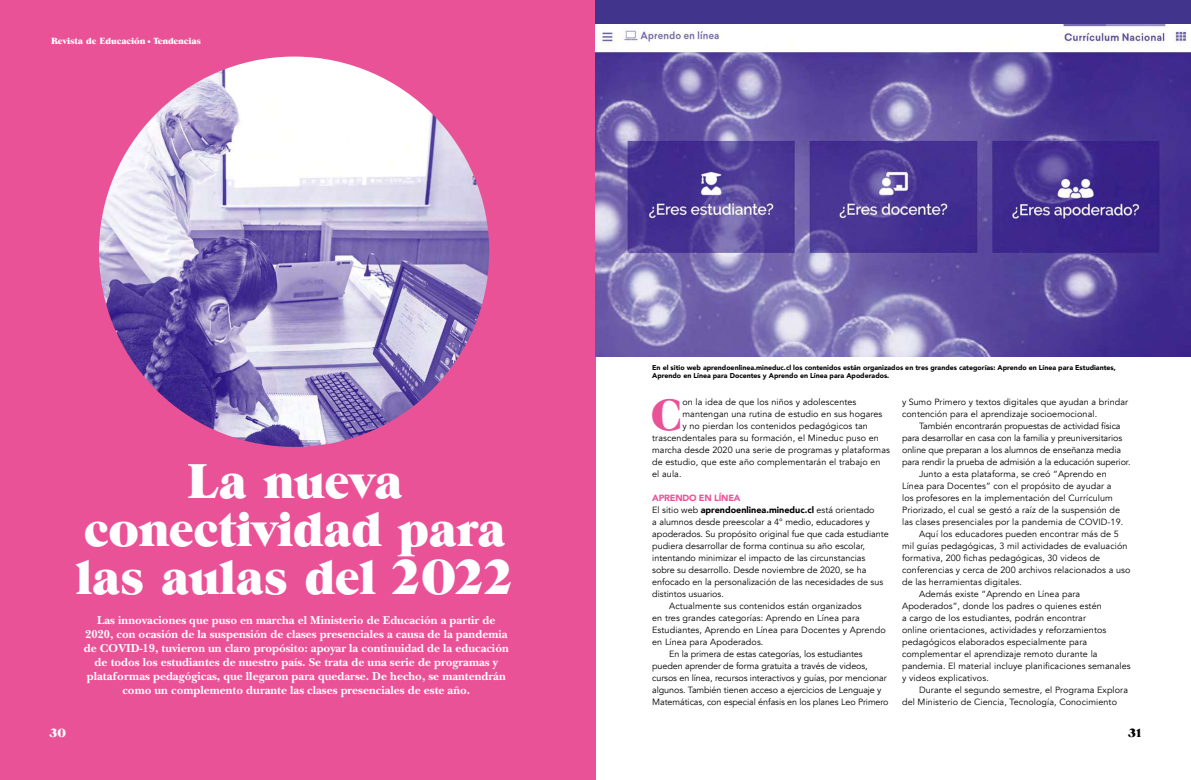
<style>
.page{position:relative;width:1191px;height:780px;background:#fff}
.page>*{position:absolute;margin:0;border:0;box-sizing:border-box;transform-origin:0 0}
.t1{font:49px/48px "Grouch IT Cby BT";letter-spacing:-.015em;color:#fff;text-align:center}
.t2{font:43.8px "Grouch IT Cby BT";color:#ea5297}
.t3{font:700 12px/14px "New Baskerville Std";color:#fff;text-align:center}
.t4{font:12px "Grouch IT Cby BT";color:#fff}
.t5{font:12px "Grouch IT Cby BT";color:#000}
.t6{font:9px/12px "Avenir";letter-spacing:.01em;color:#000}
.t7{font:9px "Avenir";letter-spacing:-.01em;color:#000}
.t8{font:900 9px "Avenir";color:#000}
.t9{font:9px "Grouch IT Cby BT";letter-spacing:-.01em;color:#fff}
.t10{font:900 9px "Avenir";letter-spacing:-.02em;color:#ea5297}
.t11{font:900 7px/8px "Avenir";color:#000}
.s1{font-weight:400}
</style>
<div class="page">
<div style="left:0;top:0;width:595px;height:780px;background:#ea5297"></div>
<img style="left:99px;top:57px;width:390px;height:390px;border-radius:193px">
<div style="left:595px;top:0;width:596px;height:357px;background:#41348c"></div>
<img style="left:595px;top:25px;width:596px;height:332px">
<p class="t9" style="left:51px;top:36px;width:152px">Revista de Educación• Tendencias</p>
<h1 class="t1" style="left:76px;top:456px;width:440px">La nueva conectividad para las aulas del 2022</h1>
<p class="t3" style="left:84px;top:613px;width:426px">Las innovaciones que puso en marcha el Ministerio de Educación a partir de 2020, con ocasión de la suspensión de clases presenciales a causa de la pandemia de COVID-19, tuvieron un claro propósito: apoyar la continuidad de la educación de todos los estudiantes de nuestro país. Se trata de una serie de programas y plataformas pedagógicas, que llegaron para quedarse. De hecho, se mantendrán como un complemento durante las clases presenciales de este año.</p>
<p class="t11" style="left:652px;top:363px;width:465px">En el sitio web aprendoenlinea.mineduc.cl los contenidos están organizados en tres grandes categorías: Aprendo en Línea para Estudiantes,<br>Aprendo en Línea para Docentes y Aprendo en Línea para Apoderados.</p>
<h2 class="t2" style="left:651px;top:388px;width:33px">C</h2>
<p class="t6" style="left:682px;top:396px;width:175px">on la idea de que los niños y adolescentes</p>
<p class="t6" style="left:682px;top:408px;width:201px">mantengan una rutina de estudio en sus hogares</p>
<p class="t6" style="left:682px;top:420px;width:187px">y no pierdan los contenidos pedagógicos tan</p>
<p class="t6" style="left:652px;top:432px;width:228px">trascendentales para su formación, el Mineduc puso en</p>
<p class="t6" style="left:652px;top:444px;width:239px">marcha desde 2020 una serie de programas y plataformas</p>
<p class="t6" style="left:652px;top:456px;width:230px">de estudio, que este año complementarán el trabajo en</p>
<p class="t6" style="left:652px;top:468px;width:31px">el aula.</p>
<p class="t10" style="left:652px;top:490px;width:90px">APRENDO EN LÍNEA</p>
<p class="t8" style="left:652px;top:502px;width:224px"><span class="s1">El sitio web</span> aprendoenlinea.mineduc.cl <span class="s1">está orientado</span></p>
<p class="t6" style="left:652px;top:516px;width:219px">a alumnos desde preescolar a 4° medio, educadores y</p>
<p class="t6" style="left:652px;top:528px;width:238px">apoderados. Su propósito original fue que cada estudiante</p>
<p class="t6" style="left:652px;top:540px;width:214px">pudiera desarrollar de forma continua su año escolar,</p>
<p class="t6" style="left:652px;top:552px;width:215px">intentando minimizar el impacto de las circunstancias</p>
<p class="t6" style="left:652px;top:564px;width:216px">sobre su desarrollo. Desde noviembre de 2020, se ha</p>
<p class="t6" style="left:652px;top:576px;width:232px">enfocado en la personalización de las necesidades de sus</p>
<p class="t6" style="left:652px;top:588px;width:73px">distintos usuarios.</p>
<p class="t6" style="left:669px;top:600px;width:194px">Actualmente sus contenidos están organizados</p>
<p class="t6" style="left:652px;top:612px;width:209px">en tres grandes categorías: Aprendo en Línea para</p>
<p class="t6" style="left:652px;top:624px;width:235px">Estudiantes, Aprendo en Línea para Docentes y Aprendo</p>
<p class="t6" style="left:652px;top:636px;width:113px">en Línea para Apoderados.</p>
<p class="t7" style="left:669px;top:648px;width:195px">En la primera de estas categorías, los estudiantes</p>
<p class="t7" style="left:652px;top:660px;width:217px">pueden aprender de forma gratuita a través de videos,</p>
<p class="t7" style="left:652px;top:672px;width:236px">cursos en línea, recursos interactivos y guías, por mencionar</p>
<p class="t7" style="left:652px;top:684px;width:231px">algunos. También tienen acceso a ejercicios de Lenguaje y</p>
<p class="t7" style="left:652px;top:696px;width:238px">Matemáticas, con especial énfasis en los planes Leo Primero</p>
<p class="t6" style="left:902px;top:396px;width:228px">y Sumo Primero y textos digitales que ayudan a brindar contención para el aprendizaje socioemocional.</p>
<p class="t7" style="left:919px;top:420px;width:203px">También encontrarán propuestas de actividad física</p>
<p class="t7" style="left:902px;top:432px;width:222px">para desarrollar en casa con la familia y preuniversitarios</p>
<p class="t7" style="left:902px;top:444px;width:220px">online que preparan a los alumnos de enseñanza media</p>
<p class="t7" style="left:902px;top:456px;width:230px">para rendir la prueba de admisión a la educación superior.</p>
<p class="t6" style="left:919px;top:468px;width:189px">Junto a esta plataforma, se creó “Aprendo en</p>
<p class="t6" style="left:902px;top:480px;width:211px">Línea para Docentes” con el propósito de ayudar a</p>
<p class="t6" style="left:902px;top:492px;width:212px">los profesores en la implementación del Currículum</p>
<p class="t6" style="left:902px;top:504px;width:220px">Priorizado, el cual se gestó a raíz de la suspensión de</p>
<p class="t6" style="left:902px;top:516px;width:223px">las clases presenciales por la pandemia de COVID-19.</p>
<p class="t6" style="left:919px;top:528px;width:201px">Aquí los educadores pueden encontrar más de 5</p>
<p class="t6" style="left:902px;top:540px;width:227px">mil guías pedagógicas, 3 mil actividades de evaluación</p>
<p class="t6" style="left:902px;top:552px;width:200px">formativa, 200 fichas pedagógicas, 30 videos de</p>
<p class="t6" style="left:902px;top:564px;width:230px">conferencias y cerca de 200 archivos relacionados a uso</p>
<p class="t6" style="left:902px;top:576px;width:121px">de las herramientas digitales.</p>
<p class="t6" style="left:919px;top:588px;width:163px">Además existe “Aprendo en Línea para</p>
<p class="t6" style="left:902px;top:600px;width:201px">Apoderados”, donde los padres o quienes estén</p>
<p class="t6" style="left:902px;top:612px;width:185px">a cargo de los estudiantes, podrán encontrar</p>
<p class="t6" style="left:902px;top:624px;width:206px">online orientaciones, actividades y reforzamientos</p>
<p class="t6" style="left:902px;top:636px;width:186px">pedagógicos elaborados especialmente para</p>
<p class="t6" style="left:902px;top:648px;width:197px">complementar el aprendizaje remoto durante la</p>
<p class="t6" style="left:902px;top:660px;width:230px">pandemia. El material incluye planificaciones semanales</p>
<p class="t6" style="left:902px;top:672px;width:88px">y videos explicativos.</p>
<p class="t6" style="left:919px;top:684px;width:210px">Durante el segundo semestre, el Programa Explora</p>
<p class="t6" style="left:902px;top:696px;width:216px">del Ministerio de Ciencia, Tecnología, Conocimiento</p>
<h3 class="t4" style="left:50px;top:725px;width:18px">30</h3>
<h3 class="t5" style="left:1128px;top:725px;width:15px">31</h3>
</div>
